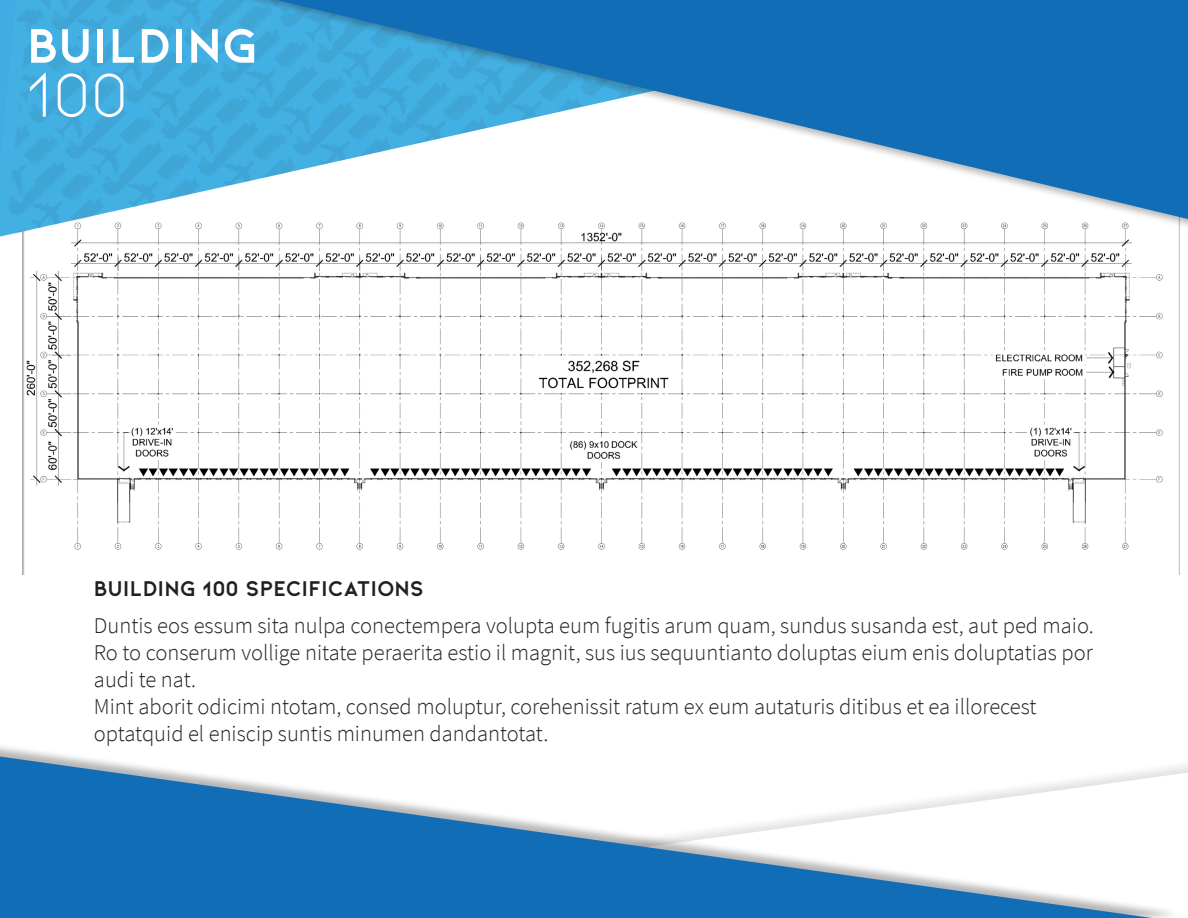
<style>
.page{position:relative;width:1188px;height:918px;background:#fff}
.page>*{position:absolute;margin:0;border:0;box-sizing:border-box;transform-origin:0 0}
.t1{font:66px "KIONA";color:#fff}
.t2{font:700 51px "Kiona";letter-spacing:.005em;color:#fff}
.t3{font:300 22.5px/27px "Source Sans Pro";color:#231f20;text-align:justify}
.t4{font:700 22.5px "Kiona";color:#231f20}
</style>
<div class="page">
<img style="left:22px;top:256px;width:1158px;height:318px">
<svg style="left:0;top:0;width:1180px;height:255px"></svg>
<div style="left:55px;top:0;width:1133px;height:248px;background:#231f20;opacity:.33"></div>
<svg style="left:277px;top:0;width:911px;height:219px"></svg>
<svg style="left:0;top:757px;width:1152px;height:161px"></svg>
<p class="t2" style="left:27px;top:15px;width:233px">BUILDING</p>
<p class="t1" style="left:27px;top:58px;width:103px">100</p>
<p class="t4" style="left:94px;top:575px;width:332px">BUILDING 100 SPECIFICATIONS</p>
<p class="t3" style="left:94px;top:612px;width:1001px">Duntis eos essum sita nulpa conectempera volupta eum fugitis arum quam, sundus susanda est, aut ped maio.<br>Ro to conserum vollige nitate peraerita estio il magnit, sus ius sequuntianto doluptas eium enis doluptatias por audi te nat.</p>
<p class="t3" style="left:94px;top:693px;width:944px">Mint aborit odicimi ntotam, consed moluptur, corehenissit ratum ex eum autaturis ditibus et ea illorecest optatquid el eniscip suntis minumen dandantotat.</p>
</div>
